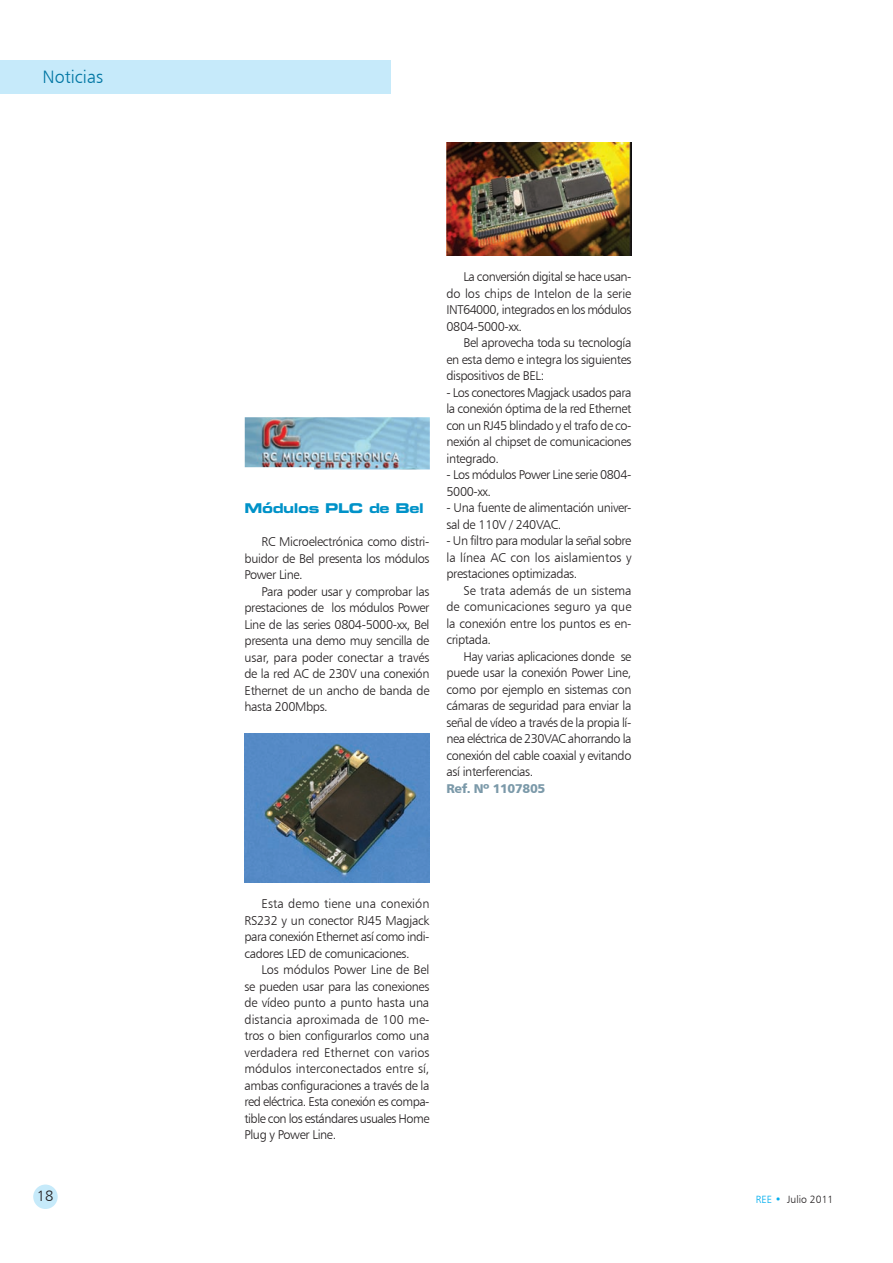
<style>
.page{position:relative;width:893px;height:1263px;background:#fff}
.page>*{position:absolute;margin:0;border:0;box-sizing:border-box;transform-origin:0 0}
.t1{font:18px "Humanist 777 BT Light B";color:#0076a3}
.t2{font:15px "Humanist 777 BT Light B";color:#231f20}
.t3{font:13.5px "Eurostile Bold Extended Two";letter-spacing:-.03em;color:#0092c8}
.t4{font:12.75px/16.5px "Humanist 777 BT Light B";letter-spacing:-.03em;color:#231f20;text-align:justify}
.t5{font:12.75px "Humanist 777 BT Black B";letter-spacing:-.03em;color:#7b99a9}
.t6{font:10.5px "Humanist 777 BT Light B";color:#231f20}
.s1{color:#00aeef}
</style>
<div class="page">
<div style="left:33px;top:1184px;width:25px;height:25px;background:#c6eafa;border-radius:50%"></div>
<div style="left:0;top:61px;width:391px;height:33px;background:#c6eafa"></div>
<img style="left:244px;top:417px;width:186px;height:53px">
<img style="left:244px;top:734px;width:186px;height:148px">
<img style="left:446px;top:142px;width:185px;height:113px">
<div style="left:242px;top:469px;width:70px;height:14px;background:#fff"></div>
<h1 class="t1" style="left:43px;top:65px;width:62px">Noticias</h1>
<p class="t3" style="left:244px;top:499px;width:181px">Módulos PLC de Bel</p>
<p class="t4" style="left:244px;top:533px;width:186px;text-indent:17px">RC Microelectrónica como distri&shy;buidor de Bel presenta los módulos Power Line.</p>
<p class="t4" style="left:244px;top:583px;width:187px;text-indent:17px">Para poder usar y comprobar las prestaciones de los módulos Power Line de las series 0804-5000-xx, Bel presenta una demo muy sencilla de usar, para poder conectar a través de la red AC de 230V una conexión Ethernet de un ancho de banda de hasta 200Mbps.</p>
<p class="t4" style="left:446px;top:268px;width:186px;text-indent:17px">La conversión digital se hace usan&shy;do los chips de Intelon de la serie INT64000, integrados en los módulos 0804-5000-xx.</p>
<p class="t4" style="left:446px;top:334px;width:186px;text-indent:17px">Bel aprovecha toda su tecnología en esta demo e integra los siguientes dispositivos de BEL:</p>
<p class="t4" style="left:446px;top:384px;width:187px">- Los conectores Magjack usados para la conexión óptima de la red Ethernet con un RJ45 blindado y el trafo de co&shy;nexión al chipset de comunicaciones integrado.</p>
<p class="t4" style="left:446px;top:466px;width:186px">- Los módulos Power Line serie 0804-<br>5000-xx.</p>
<p class="t4" style="left:446px;top:499px;width:186px">- Una fuente de alimentación univer&shy;sal de 110V / 240VAC.</p>
<p class="t4" style="left:446px;top:532px;width:186px">- Un filtro para modular la señal sobre la línea AC con los aislamientos y prestaciones optimizadas.</p>
<p class="t4" style="left:446px;top:582px;width:186px;text-indent:17px">Se trata además de un sistema de comunicaciones seguro ya que la conexión entre los puntos es en&shy;criptada.</p>
<p class="t4" style="left:446px;top:648px;width:186px;text-indent:17px">Hay varias aplicaciones donde se puede usar la conexión Power Line, como por ejemplo en sistemas con cámaras de seguridad para enviar la señal de vídeo a través de la propia lí&shy;nea eléctrica de 230VAC ahorrando la conexión del cable coaxial y evitando así interferencias.</p>
<p class="t5" style="left:446px;top:780px;width:100px">Ref. Nº 1107805</p>
<p class="t4" style="left:244px;top:895px;width:186px;text-indent:17px">Esta demo tiene una conexión RS232 y un conector RJ45 Magjack para conexión Ethernet así como indi&shy;cadores LED de comunicaciones.</p>
<p class="t4" style="left:244px;top:961px;width:187px;text-indent:17px">Los módulos Power Line de Bel se pueden usar para las conexiones de vídeo punto a punto hasta una distancia aproximada de 100 me&shy;tros o bien configurarlos como una verdadera red Ethernet con varios módulos interconectados entre sí, ambas configuraciones a través de la red eléctrica. Esta conexión es compa&shy;tible con los estándares usuales Home Plug y Power Line.</p>
<p class="t2" style="left:37px;top:1186px;width:18px">18</p>
<p class="t6" style="left:756px;top:1193px;width:79px"><span class="s1">REE •</span> Julio 2011</p>
</div>
